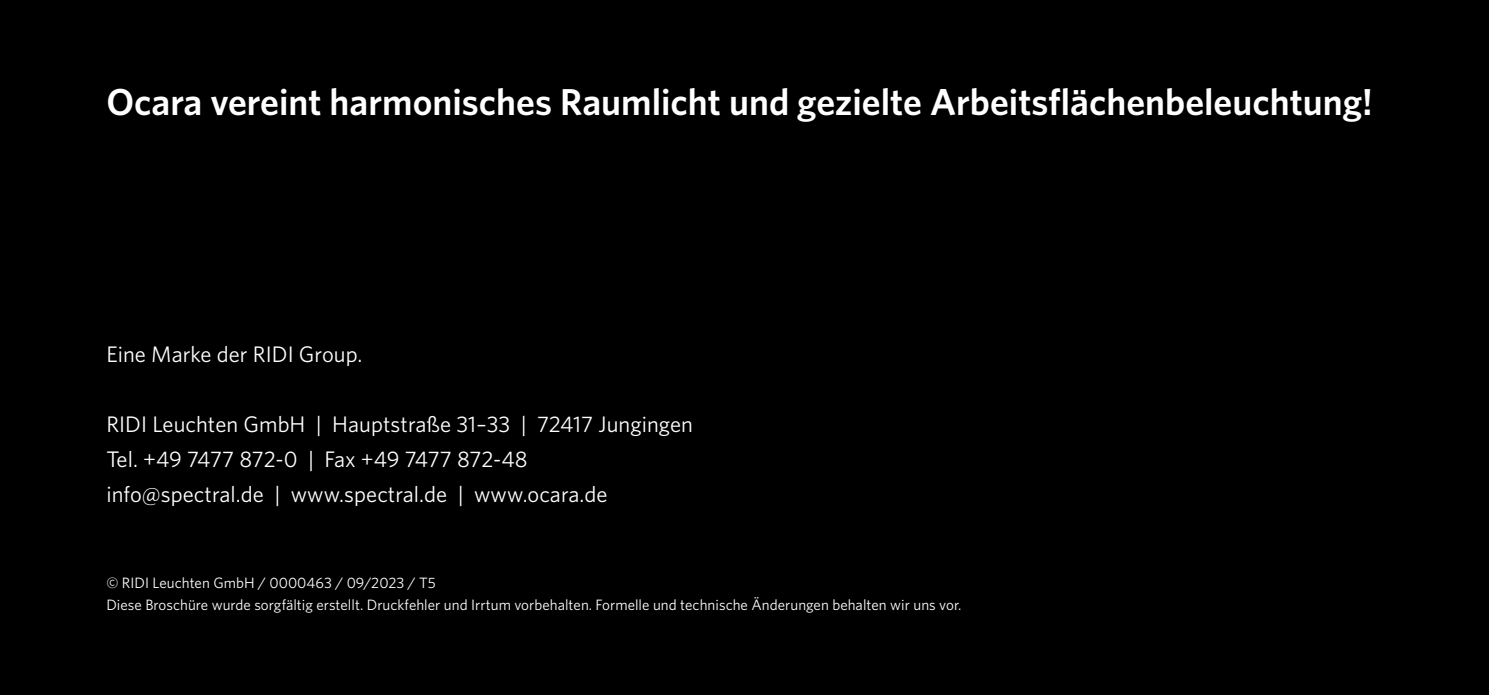
<style>
.page{position:relative;width:1489px;height:695px;background:#fff}
.page>*{position:absolute;margin:0;border:0;box-sizing:border-box;transform-origin:0 0}
.t1{font:600 37.5px "Whitney";color:#fff}
.t2{font:22.5px/35px "Whitney";letter-spacing:.005em;color:#fff}
.t3{font:15px/22.5px "Whitney";letter-spacing:.005em;color:#fff}
</style>
<div class="page">
<div style="left:0;top:0;width:1488px;height:694px;background:#000"></div>
<h1 class="t1" style="left:106px;top:77px;width:1267px">Ocara vereint harmonisches Raumlicht und gezielte Arbeitsflächenbeleuchtung!</h1>
<h2 class="t2" style="left:106px;top:336px;width:257px">Eine Marke der RIDI Group.</h2>
<h2 class="t2" style="left:106px;top:406px;width:588px">RIDI Leuchten GmbH | Hauptstraße 31–33 | 72417 Jungingen<br>Tel. +49 7477 872-0 | Fax +49 7477 872-48<br>info@spectral.de | www.spectral.de | www.ocara.de</h2>
<p class="t3" style="left:106px;top:571px;width:856px">© RIDI Leuchten GmbH / 0000463 / 09/2023 / T5<br>Diese Broschüre wurde sorgfältig erstellt. Druckfehler und Irrtum vorbehalten. Formelle und technische Änderungen behalten wir uns vor.</p>
</div>
